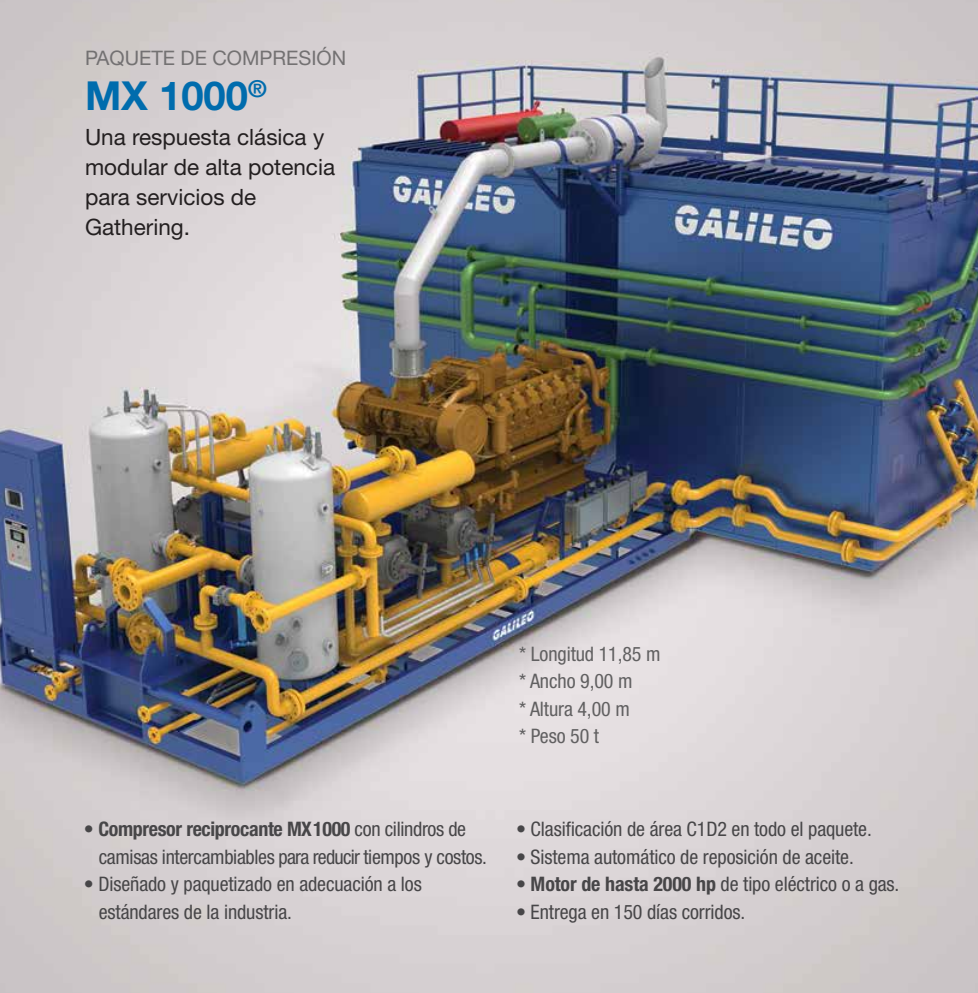
<style>
.page{position:relative;width:978px;height:993px;background:#fff}
.page>*{position:absolute;margin:0;border:0;box-sizing:border-box;transform-origin:0 0}
.t1{font:700 40px "Helvetica Neue LT Std";color:#006cad}
.t2{font:22.5px/30px "Helvetica Neue LT Std";color:#231f20}
.t3{font:condensed 20px/27.5px "Helvetica Neue LT Std";letter-spacing:-.005em;color:#474648}
.t4{font:condensed 20px/27.5px "Helvetica Neue LT Std";letter-spacing:-.005em;color:#616061}
.t5{font:20px "Helvetica Neue LT Std";color:#737172}
.s1{font-weight:700}
</style>
<div class="page">
<img style="left:1px;top:0;width:977px;height:992px">
<img style="left:0;top:0;width:1px;height:992px">
<p class="t5" style="left:85px;top:46px;width:263px">PAQUETE DE COMPRESIÓN</p>
<h1 class="t1" style="left:85px;top:71px;width:183px">MX 1000<sup>®</sup></h1>
<p class="t2" style="left:85px;top:121px;width:252px">Una respuesta clásica y modular de alta potencia para servicios de<br>Gathering.</p>
<p class="t3" style="left:99px;top:814px;width:390px;text-indent:-15px">• <span class="s1">Compresor reciprocante MX1000</span> con cilindros de camisas intercambiables para reducir tiempos y costos.</p>
<p class="t3" style="left:99px;top:869px;width:325px;text-indent:-15px">• Diseñado y paquetizado en adecuación a los estándares de la industria.</p>
<p class="t4" style="left:519px;top:639px;width:143px">* Longitud 11,85 m * Ancho 9,00 m<br>* Altura 4,00 m<br>* Peso 50 t</p>
<p class="t3" style="left:516px;top:814px;width:357px">• Clasificación de área C1D2 en todo el paquete.</p>
<p class="t3" style="left:516px;top:842px;width:339px">• Sistema automático de reposición de aceite.</p>
<p class="t3" style="left:516px;top:869px;width:385px">• <span class="s1">Motor de hasta 2000 hp</span> de tipo eléctrico o a gas.</p>
<p class="t3" style="left:516px;top:897px;width:231px">• Entrega en 150 días corridos.</p>
</div>
